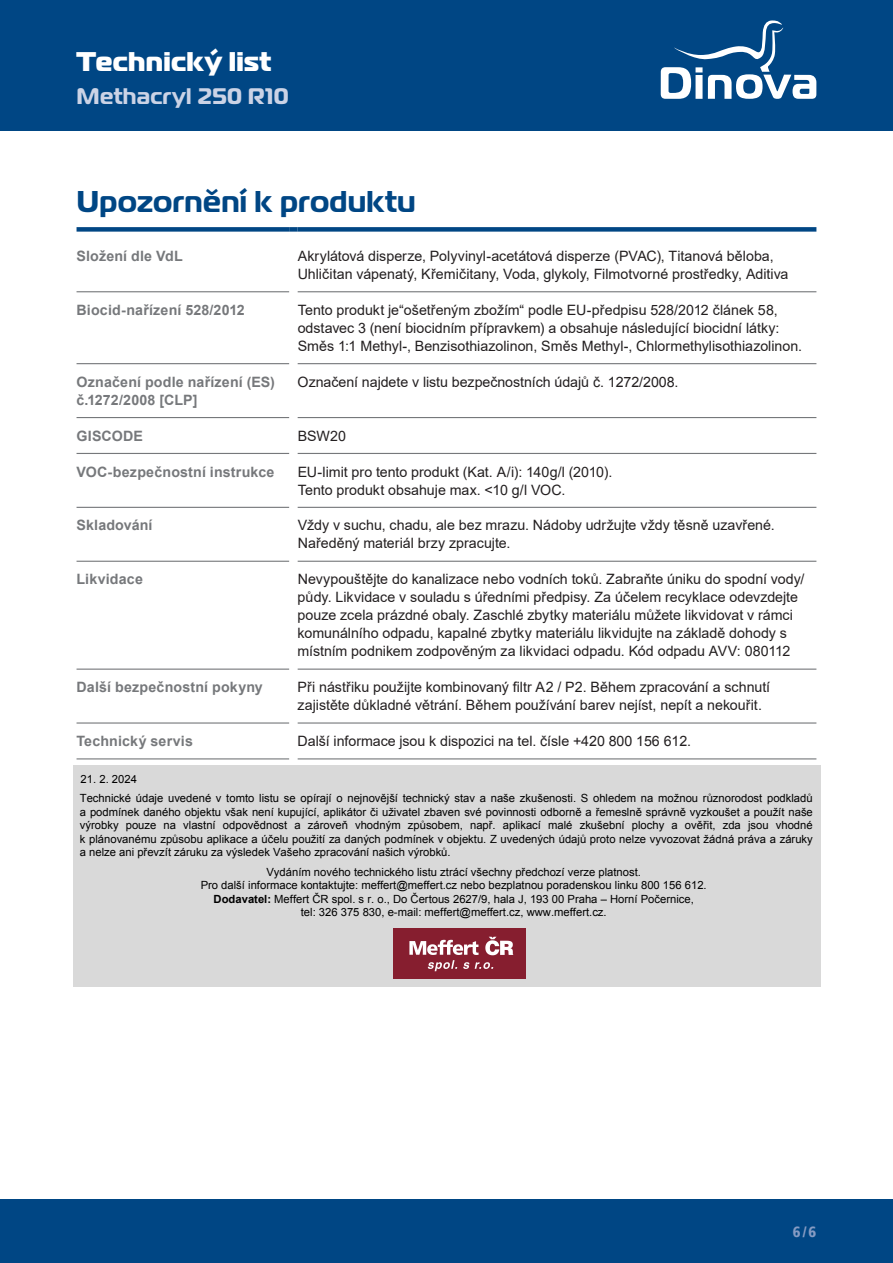
<style>
.page{position:relative;width:893px;height:1263px;background:#fff}
.page>*{position:absolute;margin:0;border:0;box-sizing:border-box;transform-origin:0 0}
.CB_AF_Kapitel_Ueberschrift{font:700 30px "Magistral";letter-spacing:.01em;color:#004684}
.CB_AF_Kopf_TM{font:800 27px "Magistral";letter-spacing:.01em;color:#fff}
.CB_AF_Kopf_Produktname_klein{font:700 22.5px "Magistral";letter-spacing:.015em;color:#cbd3e6}
.t1{font:900 condensed 15px "Frutiger LT";color:#869bc3}
.CB_AF_Text_Standard{font:14.25px/18px "Arial";color:#231f20}
.CB_AF_Abschnitt_Ueberschrift{font:700 14.25px/18px "Arial";letter-spacing:.01em;color:#76787b}
.t2{font:11.25px/13.5px "Arial";color:#000}
.s1{font-style:inherit}
.s2{font-weight:700}
</style>
<div class="page">
<div style="left:0;top:0;width:893px;height:131px;background:#004684"></div>
<svg style="left:661px;top:20px;width:155px;height:79px"></svg>
<div style="left:0;top:1199px;width:893px;height:64px;background:#004684"></div>
<div style="left:77px;top:227px;width:212px;height:5px;background:#004684"></div>
<div style="left:289px;top:227px;width:9px;height:5px;background:#004684"></div>
<div style="left:298px;top:227px;width:518px;height:5px;background:#004684"></div>
<hr style="left:77px;top:291px;width:212px;height:1px;background:#76787b">
<hr style="left:298px;top:291px;width:518px;height:1px;background:#76787b">
<hr style="left:77px;top:363px;width:212px;height:1px;background:#76787b">
<hr style="left:298px;top:363px;width:518px;height:1px;background:#76787b">
<hr style="left:77px;top:417px;width:212px;height:1px;background:#76787b">
<hr style="left:298px;top:417px;width:518px;height:1px;background:#76787b">
<hr style="left:77px;top:453px;width:212px;height:1px;background:#76787b">
<hr style="left:298px;top:453px;width:518px;height:1px;background:#76787b">
<hr style="left:77px;top:507px;width:212px;height:1px;background:#76787b">
<hr style="left:298px;top:507px;width:518px;height:1px;background:#76787b">
<hr style="left:77px;top:561px;width:212px;height:1px;background:#76787b">
<hr style="left:298px;top:561px;width:518px;height:1px;background:#76787b">
<hr style="left:77px;top:668px;width:212px;height:2px;background:#76787b">
<hr style="left:298px;top:668px;width:518px;height:2px;background:#76787b">
<hr style="left:77px;top:722px;width:212px;height:2px;background:#76787b">
<hr style="left:298px;top:722px;width:518px;height:2px;background:#76787b">
<hr style="left:77px;top:758px;width:212px;height:1px;background:#76787b">
<hr style="left:298px;top:758px;width:518px;height:1px;background:#76787b">
<div style="left:74px;top:766px;width:747px;height:221px;background:#d9d9d9"></div>
<img style="left:394px;top:929px;width:131px;height:49px">
<p class="CB_AF_Kopf_TM" style="left:77px;top:43px;width:196px">Technický list</p>
<p class="CB_AF_Kopf_Produktname_klein" style="left:77px;top:81px;width:214px">Methacryl 250 R10</p>
<p class="CB_AF_Kapitel_Ueberschrift" style="left:77px;top:182px;width:340px">Upozornění k produktu</p>
<p class="CB_AF_Abschnitt_Ueberschrift" style="left:77px;top:247px;width:108px">Složení dle VdL</p>
<p class="CB_AF_Text_Standard" style="left:298px;top:247px;width:492px">Akrylátová disperze, Polyvinyl-acetátová disperze (PVAC), Titanová běloba,<br>Uhličitan vápenatý, Křemičitany, Voda, glykoly, Filmotvorné prostředky, Aditiva</p>
<p class="CB_AF_Abschnitt_Ueberschrift" style="left:77px;top:301px;width:170px">Biocid-nařízení 528/2012</p>
<p class="CB_AF_Text_Standard" style="left:298px;top:301px;width:506px">Tento produkt je“ošetřeným zbožím“ podle EU-předpisu 528/2012 článek 58, odstavec 3 (není biocidním přípravkem) a obsahuje následující biocidní látky:<br>Směs 1:1 Methyl-, Benzisothiazolinon, Směs Methyl-, Chlormethylisothiazolinon.</p>
<p class="CB_AF_Abschnitt_Ueberschrift" style="left:77px;top:373px;width:200px">Označení podle nařízení (ES) č.1272/2008 [CLP]</p>
<p class="CB_AF_Text_Standard" style="left:298px;top:373px;width:382px">Označení najdete v listu bezpečnostních údajů <span class="s1">č. 1272/2008.</span></p>
<p class="CB_AF_Abschnitt_Ueberschrift" style="left:77px;top:427px;width:68px">GISCODE</p>
<p class="CB_AF_Text_Standard" style="left:298px;top:427px;width:50px">BSW20</p>
<p class="CB_AF_Abschnitt_Ueberschrift" style="left:77px;top:463px;width:199px">VOC-bezpečnostní instrukce</p>
<p class="CB_AF_Text_Standard" style="left:298px;top:462px;width:316px">EU-limit pro tento produkt (Kat. A/i): 140g/l (2010).<br>Tento produkt obsahuje max. &lt;10 g/l VOC.</p>
<p class="CB_AF_Abschnitt_Ueberschrift" style="left:77px;top:517px;width:78px">Skladování</p>
<p class="CB_AF_Text_Standard" style="left:298px;top:516px;width:479px">Vždy v suchu, chadu, ale bez mrazu. Nádoby udržujte vždy těsně uzavřené.<br>Naředěný materiál brzy zpracujte.</p>
<p class="CB_AF_Abschnitt_Ueberschrift" style="left:77px;top:570px;width:68px">Likvidace</p>
<p class="CB_AF_Text_Standard" style="left:298px;top:570px;width:508px">Nevypouštějte do kanalizace nebo vodních toků. Zabraňte úniku do spodní vody/ půdy. Likvidace v souladu s úředními předpisy. Za účelem recyklace odevzdejte pouze zcela prázdné obaly. Zaschlé zbytky materiálu můžete likvidovat v rámci komunálního odpadu, kapalné zbytky materiálu likvidujte na základě dohody s místním podnikem zodpověným za likvidaci odpadu. Kód odpadu AVV: 080112</p>
<p class="CB_AF_Abschnitt_Ueberschrift" style="left:77px;top:678px;width:188px">Další bezpečnostní pokyny</p>
<p class="CB_AF_Text_Standard" style="left:298px;top:678px;width:474px">Při nástřiku použijte kombinovaný filtr A2 / P2. Během zpracování a schnutí zajistěte důkladné větrání. Během používání barev nejíst, nepít a nekouřit.</p>
<p class="CB_AF_Abschnitt_Ueberschrift" style="left:77px;top:732px;width:118px">Technický servis</p>
<p class="CB_AF_Text_Standard" style="left:298px;top:732px;width:395px">Další informace jsou k dispozici na tel. <span class="s1">č</span>ísle +4<span class="s1">20 800 156 612.</span></p>
<p class="t2" style="left:80px;top:769px;width:734px;line-height:19.4px">21. 2. 2024<br>Technické údaje uvedené v tomto listu se opírají o nejnovější technický stav a naše zkušenosti. S ohledem na možnou různorodost podkladů</p>
<p class="t2" style="left:80px;top:805px;width:734px;text-align:justify">a podmínek daného objektu však není kupující, aplikátor či uživatel zbaven své povinnosti odborně a řemeslně správně vyzkoušet a použít naše výrobky pouze na vlastní odpovědnost a zároveň vhodným způsobem, např. aplikací malé zkušební plochy a ověřit, zda jsou vhodné k plánovanému způsobu aplikace a účelu použití za daných podmínek v objektu. Z uvedených údajů proto nelze vyvozovat žádná práva a záruky a nelze ani převzít záruku za výsledek Vašeho zpracování našich výrobků.</p>
<p class="t2" style="left:201px;top:865px;width:508px;text-align:center">Vydáním nového technického listu ztrácí všechny předchozí verze platnost.<br>Pro další informace kontaktujte: meffert@meffert.cz nebo bezplatnou poradenskou linku 800 156 612.<br><span class="s2">Dodavatel:</span> Meffert ČR spol. s r. o., Do Čertous 2627/9, hala J, 193 00 Praha – Horní Počernice,<br>tel: 326 375 830, e-mail: meffert@meffert.cz, www.meffert.cz.</p>
<p class="t1" style="left:793px;top:1222px;width:25px">6/6</p>
</div>
